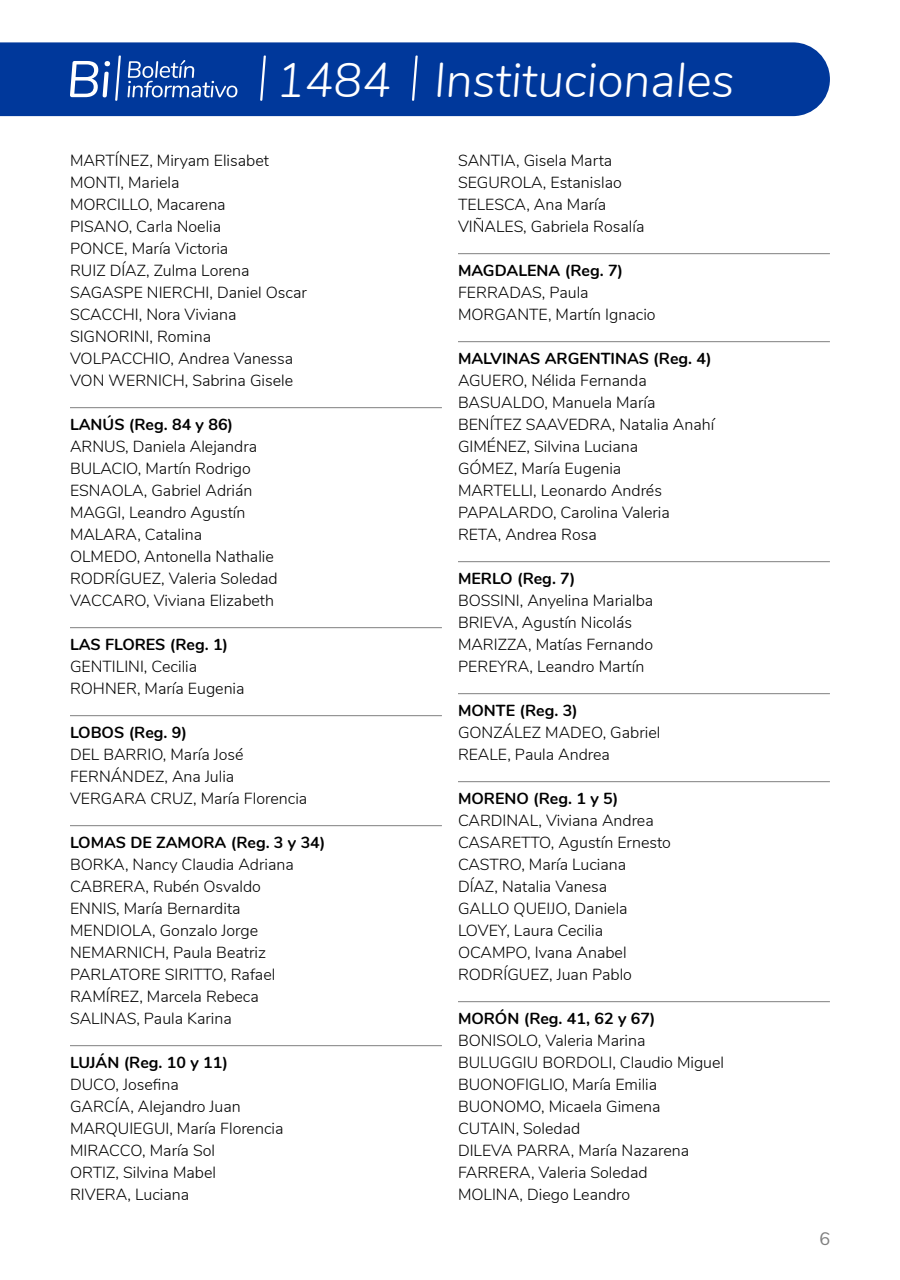
<style>
.page{position:relative;width:900px;height:1280px;background:#fff}
.page>*{position:absolute;margin:0;border:0;box-sizing:border-box;transform-origin:0 0}
.t1{font:italic 300 48px "Nunito";color:#fff}
.t2{font:18px "Nunito";color:#808080}
.t3{font:300 16px/22px "Nunito";color:#000}
.t4{font:700 16px "Nunito";color:#000}
</style>
<div class="page">
<div style="left:0;top:42px;width:830px;height:74px;background:#00389b"></div>
<hr style="left:70px;top:407px;width:372px;height:1px;background:#808080">
<hr style="left:70px;top:627px;width:372px;height:1px;background:#808080">
<hr style="left:70px;top:715px;width:372px;height:1px;background:#808080">
<hr style="left:70px;top:825px;width:372px;height:1px;background:#808080">
<hr style="left:70px;top:1045px;width:372px;height:1px;background:#808080">
<hr style="left:458px;top:253px;width:372px;height:1px;background:#808080">
<hr style="left:458px;top:341px;width:372px;height:1px;background:#808080">
<hr style="left:458px;top:561px;width:372px;height:1px;background:#808080">
<hr style="left:458px;top:693px;width:372px;height:1px;background:#808080">
<hr style="left:458px;top:781px;width:372px;height:1px;background:#808080">
<hr style="left:458px;top:1001px;width:372px;height:1px;background:#808080">
<svg style="left:128px;top:60px;width:109px;height:37px;background:#3561af"></svg>
<svg style="left:70px;top:55px;width:51px;height:46px"></svg>
<svg style="left:260px;top:55px;width:6px;height:46px"></svg>
<svg style="left:412px;top:55px;width:6px;height:46px"></svg>
<h1 class="t1" style="left:276px;top:45px;width:117px">1484</h1>
<p class="t3" style="left:70px;top:149px;width:238px">MARTÍNEZ, Miryam Elisabet<br>MONTI, Mariela<br>MORCILLO, Macarena<br>PISANO, Carla Noelia<br>PONCE, María Victoria<br>RUIZ DÍAZ, Zulma Lorena<br>SAGASPE NIERCHI, Daniel Oscar<br>SCACCHI, Nora Viviana<br>SIGNORINI, Romina<br>VOLPACCHIO, Andrea Vanessa<br>VON WERNICH, Sabrina Gisele</p>
<p class="t4" style="left:70px;top:413px;width:165px">LANÚS (Reg. 84 y 86)</p>
<p class="t3" style="left:70px;top:435px;width:209px">ARNUS, Daniela Alejandra<br>BULACIO, Martín Rodrigo<br>ESNAOLA, Gabriel Adrián<br>MAGGI, Leandro Agustín<br>MALARA, Catalina<br>OLMEDO, Antonella Nathalie<br>RODRÍGUEZ, Valeria Soledad<br>VACCARO, Viviana Elizabeth</p>
<p class="t4" style="left:70px;top:633px;width:160px">LAS FLORES (Reg. 1)</p>
<p class="t3" style="left:70px;top:655px;width:176px">GENTILINI, Cecilia<br>ROHNER, María Eugenia</p>
<p class="t4" style="left:70px;top:721px;width:119px">LOBOS (Reg. 9)</p>
<p class="t3" style="left:70px;top:743px;width:239px">DEL BARRIO, María José<br>FERNÁNDEZ, Ana Julia<br>VERGARA CRUZ, María Florencia</p>
<p class="t4" style="left:70px;top:831px;width:257px">LOMAS DE ZAMORA (Reg. 3 y 34)</p>
<p class="t3" style="left:70px;top:853px;width:225px">BORKA, Nancy Claudia Adriana<br>CABRERA, Rubén Osvaldo<br>ENNIS, María Bernardita<br>MENDIOLA, Gonzalo Jorge<br>NEMARNICH, Paula Beatriz<br>PARLATORE SIRITTO, Rafael<br>RAMÍREZ, Marcela Rebeca<br>SALINAS, Paula Karina</p>
<p class="t4" style="left:70px;top:1051px;width:160px">LUJÁN (Reg. 10 y 11)</p>
<p class="t3" style="left:70px;top:1073px;width:215px">DUCO, Josefina<br>GARCÍA, Alejandro Juan<br>MARQUIEGUI, María Florencia<br>MIRACCO, María Sol<br>ORTIZ, Silvina Mabel<br>RIVERA, Luciana</p>
<h1 class="t1" style="left:434px;top:45px;width:302px">Institucionales</h1>
<p class="t3" style="left:458px;top:149px;width:188px">SANTIA, Gisela Marta<br>SEGUROLA, Estanislao<br>TELESCA, Ana María<br>VIÑALES, Gabriela Rosalía</p>
<p class="t4" style="left:458px;top:259px;width:167px">MAGDALENA (Reg. 7)</p>
<p class="t3" style="left:458px;top:281px;width:199px">FERRADAS, Paula<br>MORGANTE, Martín Ignacio</p>
<p class="t4" style="left:458px;top:347px;width:255px">MALVINAS ARGENTINAS (Reg. 4)</p>
<p class="t3" style="left:458px;top:369px;width:258px">AGUERO, Nélida Fernanda<br>BASUALDO, Manuela María<br>BENÍTEZ SAAVEDRA, Natalia Anahí<br>GIMÉNEZ, Silvina Luciana<br>GÓMEZ, María Eugenia<br>MARTELLI, Leonardo Andrés<br>PAPALARDO, Carolina Valeria<br>RETA, Andrea Rosa</p>
<p class="t4" style="left:458px;top:567px;width:119px">MERLO (Reg. 7)</p>
<p class="t3" style="left:458px;top:589px;width:197px">BOSSINI, Anyelina Marialba<br>BRIEVA, Agustín Nicolás<br>MARIZZA, Matías Fernando<br>PEREYRA, Leandro Martín</p>
<p class="t4" style="left:458px;top:699px;width:121px">MONTE (Reg. 3)</p>
<p class="t3" style="left:458px;top:721px;width:204px">GONZÁLEZ MADEO, Gabriel<br>REALE, Paula Andrea</p>
<p class="t4" style="left:458px;top:787px;width:162px">MORENO (Reg. 1 y 5)</p>
<p class="t3" style="left:458px;top:809px;width:214px">CARDINAL, Viviana Andrea<br>CASARETTO, Agustín Ernesto<br>CASTRO, María Luciana<br>DÍAZ, Natalia Vanesa<br>GALLO QUEIJO, Daniela<br>LOVEY, Laura Cecilia<br>OCAMPO, Ivana Anabel<br>RODRÍGUEZ, Juan Pablo</p>
<p class="t4" style="left:458px;top:1007px;width:199px">MORÓN (Reg. 41, 62 y 67)</p>
<p class="t3" style="left:458px;top:1029px;width:268px">BONISOLO, Valeria Marina<br>BULUGGIU BORDOLI, Claudio Miguel<br>BUONOFIGLIO, María Emilia<br>BUONOMO, Micaela Gimena<br>CUTAIN, Soledad<br>DILEVA PARRA, María Nazarena<br>FARRERA, Valeria Soledad<br>MOLINA, Diego Leandro</p>
<p class="t2" style="left:820px;top:1225px;width:12px">6</p>
</div>
